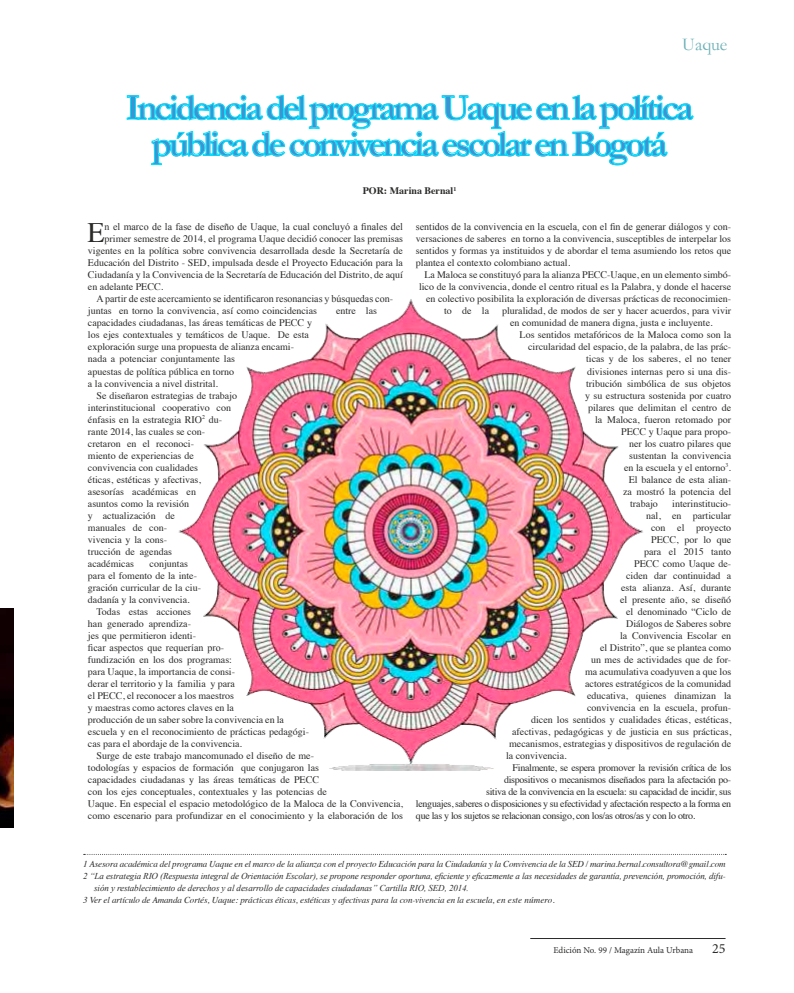
<style>
.page{position:relative;width:794px;height:993px;background:#fff}
.page>*{position:absolute;margin:0;border:0;box-sizing:border-box;transform-origin:0 0}
.t1{font:700 37px/36px "Garamond";letter-spacing:-.09em;color:#3d94d0;text-align:center}
.t2{font:28.1px "Times";color:#2b2b2a}
.t3{font:18px "Garamond";color:#6bb0b6}
.t4{font:14px "Minion Pro";color:#2b2b2a}
.t5{font:10px/12px "Times";color:#2b2b2a}
.t6{font:10px "Times";letter-spacing:-.03em;color:#2b2b2a}
.t7{font:10px "Times New Roman";color:#2b2b2a}
.t8{font:700 10px "Times";color:#2b2b2a}
.t9{font:italic 9px "Times";letter-spacing:-.01em;color:#2b2b2a}
.t10{font:italic 9px/12px "Times New Roman";letter-spacing:-.01em;color:#2b2b2a}
.t11{font:9px "Minion Pro";color:#2b2b2a}
.s1{font-family:"Times"}
</style>
<div class="page">
<hr style="left:530px;top:938px;width:195px;height:1px;background:#2b2b2a">
<img style="left:0;top:608px;width:14px;height:219px">
<svg style="left:127px;top:95px;width:566px;height:70px"></svg>
<img style="left:178px;top:299px;width:465px;height:471px">
<h3 class="t3" style="left:682px;top:34px;width:47px">Uaque</h3>
<h1 class="t1" style="left:126px;top:90px;width:569px">Incidencia del programa Uaque en la política pública de convivencia escolar en Bogotá</h1>
<p class="t8" style="left:363px;top:187px;width:95px">POR: Marina Bernal<sup>1</sup></p>
<h2 class="t2" style="left:87px;top:221px;width:19px">E</h2>
<p class="t7" style="left:105px;top:221px;width:300px">n el marco de la fase de diseño de Uaque, la cual concluyó a finales del</p>
<p class="t7" style="left:416px;top:221px;width:317px">sentidos de la convivencia en la escuela, con el fin de generar diálogos y con<span class="s1">-</span></p>
<p class="t5" style="left:416px;top:234px;width:317px;text-align:justify">versaciones de saberes en torno a la convivencia, susceptibles de interpelar los sentidos y formas ya instituidos y de abordar el tema asumiendo los retos que plantea el contexto colombiano actual.</p>
<p class="t5" style="left:424px;top:270px;width:308px">La Maloca se constituyó para la alianza PECC-Uaque, en un elemento simbó-</p>
<p class="t5" style="left:419px;top:282px;width:314px">lico de la convivencia, donde el centro ritual es la Palabra, y donde el hacerse</p>
<p class="t5" style="left:426px;top:294px;width:306px">en colectivo posibilita la exploración de diversas prácticas de reconocimien-</p>
<p class="t5" style="left:444px;top:306px;width:46px">to de la</p>
<p class="t5" style="left:510px;top:306px;width:223px;text-indent:-8px">pluralidad, de modos de ser y hacer acuerdos, para vivir en comunidad de manera digna, justa e incluyente.</p>
<p class="t5" style="left:519px;top:330px;width:213px">Los sentidos metafóricos de la Maloca como son la</p>
<p class="t5" style="left:528px;top:342px;width:205px">circularidad del espacio, de la palabra, de las prác-</p>
<p class="t5" style="left:586px;top:354px;width:147px">ticas y de los saberes, el no tener</p>
<p class="t5" style="left:587px;top:366px;width:145px">divisiones internas pero si una dis-</p>
<p class="t5" style="left:586px;top:378px;width:146px">tribución simbólica de sus objetos</p>
<p class="t5" style="left:585px;top:390px;width:148px">y su estructura sostenida por cuatro</p>
<p class="t5" style="left:588px;top:402px;width:144px">pilares que delimitan el centro de</p>
<p class="t5" style="left:595px;top:414px;width:137px">la Maloca, fueron retomado por</p>
<p class="t5" style="left:621px;top:426px;width:111px">PECC y Uaque para propo-</p>
<p class="t5" style="left:629px;top:438px;width:103px">ner los cuatro pilares que</p>
<p class="t5" style="left:629px;top:450px;width:103px">sustentan la convivencia</p>
<p class="t5" style="left:624px;top:462px;width:108px">en la escuela y el entorno<sup>3</sup>.</p>
<p class="t5" style="left:628px;top:474px;width:104px">El balance de esta alian-</p>
<p class="t5" style="left:623px;top:486px;width:110px">za mostró la potencia del</p>
<p class="t5" style="left:630px;top:498px;width:29px">trabajo</p>
<p class="t5" style="left:672px;top:498px;width:60px">interinstitucio-</p>
<p class="t5" style="left:646px;top:510px;width:86px">nal, en particular</p>
<p class="t5" style="left:651px;top:522px;width:82px">con el proyecto</p>
<p class="t5" style="left:651px;top:534px;width:82px">PECC, por lo que</p>
<p class="t5" style="left:644px;top:546px;width:88px">para el 2015 tanto</p>
<p class="t5" style="left:634px;top:558px;width:98px">PECC como Uaque de-</p>
<p class="t5" style="left:626px;top:570px;width:106px">ciden dar continuidad a</p>
<p class="t5" style="left:621px;top:582px;width:111px">esta alianza. Así, durante</p>
<p class="t5" style="left:620px;top:594px;width:112px">el presente año, se diseñó</p>
<p class="t5" style="left:626px;top:606px;width:107px">el denominado “Ciclo de</p>
<p class="t5" style="left:626px;top:618px;width:106px">Diálogos de Saberes sobre</p>
<p class="t5" style="left:620px;top:630px;width:112px">la Convivencia Escolar en</p>
<p class="t5" style="left:600px;top:642px;width:132px">el Distrito”, que se plantea como</p>
<p class="t5" style="left:591px;top:654px;width:141px">un mes de actividades que de for-</p>
<p class="t5" style="left:585px;top:666px;width:148px">ma acumulativa coadyuven a que los</p>
<p class="t5" style="left:585px;top:678px;width:148px">actores estratégicos de la comunidad</p>
<p class="t5" style="left:587px;top:690px;width:146px">educativa, quienes dinamizan la</p>
<p class="t5" style="left:587px;top:702px;width:145px">convivencia en la escuela, profun-</p>
<p class="t5" style="left:531px;top:714px;width:202px">dicen los sentidos y cualidades éticas, estéticas,</p>
<p class="t5" style="left:512px;top:726px;width:221px">afectivas, pedagógicas y de justicia en sus prácticas,</p>
<p class="t5" style="left:509px;top:738px;width:224px">mecanismos, estrategias y dispositivos de regulación de</p>
<p class="t5" style="left:506px;top:750px;width:62px">la convivencia.</p>
<p class="t6" style="left:512px;top:763px;width:220px">Finalmente, se espera promover la revisión crítica de los</p>
<p class="t6" style="left:504px;top:775px;width:229px">dispositivos o mecanismos diseñados para la afectación po-</p>
<p class="t6" style="left:486px;top:787px;width:247px">sitiva de la convivencia en la escuela: su capacidad de incidir, sus</p>
<p class="t6" style="left:416px;top:799px;width:317px">lenguajes, saberes o disposiciones y su efectividad y afectación respecto a la forma en</p>
<p class="t6" style="left:416px;top:811px;width:281px">que las y los sujetos se relacionan consigo, con los/as otros/as y con lo otro.</p>
<p class="t9" style="left:83px;top:859px;width:644px">1 Asesora académica del programa Uaque en el marco de la alianza con el proyecto Educación para la Ciudadanía y la Convivencia de la SED / marina.bernal.consultora@gmail.com</p>
<p class="t10" style="left:94px;top:869px;width:633px;text-indent:-11px">2 “La estrategia RIO (Respuesta integral de Orientación Escolar), se propone responder oportuna, eficiente y eficazmente a las necesidades de garantía, prevención, promoción, difu&shy;sión y restablecimiento de derechos y al desarrollo de capacidades ciudadanas” Cartilla RIO, SED, 2014.</p>
<p class="t9" style="left:83px;top:895px;width:473px">3 Ver el artículo de Amanda Cortés, Uaque: prácticas éticas, estéticas y afectivas para la con-vivencia en la escuela, en este número.</p>
<p class="t5" style="left:88px;top:234px;width:317px;text-align:justify;text-indent:17px">primer semestre de 2014, el programa Uaque decidió conocer las premisas vigentes en la política sobre convivencia desarrollada desde la Secretaría de Educación del Distrito - SED, impulsada desde el Proyecto Educación para la Ciudadanía y la Convivencia de la Secretaría de Educación del Distrito, de aquí en adelante PECC.</p>
<p class="t7" style="left:96px;top:293px;width:298px">A partir de este acercamiento se identificaron resonancias y búsquedas con<span class="s1">-</span></p>
<p class="t5" style="left:88px;top:306px;width:231px">juntas en torno la convivencia, así como coincidencias</p>
<p class="t5" style="left:336px;top:306px;width:42px">entre las</p>
<p class="t5" style="left:88px;top:318px;width:226px">capacidades ciudadanas, las áreas temáticas de PECC y</p>
<p class="t5" style="left:88px;top:330px;width:222px">los ejes contextuales y temáticos de Uaque. De esta</p>
<p class="t5" style="left:88px;top:342px;width:208px">exploración surge una propuesta de alianza encami-</p>
<p class="t5" style="left:88px;top:354px;width:148px">nada a potenciar conjuntamente las</p>
<p class="t5" style="left:88px;top:366px;width:147px">apuestas de política pública en torno</p>
<p class="t5" style="left:88px;top:378px;width:131px">a la convivencia a nivel distrital.</p>
<p class="t5" style="left:96px;top:390px;width:142px">Se diseñaron estrategias de trabajo</p>
<p class="t5" style="left:88px;top:402px;width:144px">interinstitucional cooperativo con</p>
<p class="t5" style="left:88px;top:414px;width:135px">énfasis en la estrategia RIO<sup>2</sup> du-</p>
<p class="t5" style="left:88px;top:426px;width:118px">rante 2014, las cuales se con-</p>
<p class="t5" style="left:88px;top:438px;width:107px">cretaron en el reconoci-</p>
<p class="t5" style="left:88px;top:450px;width:108px">miento de experiencias de</p>
<p class="t5" style="left:88px;top:462px;width:111px">convivencia con cualidades</p>
<p class="t5" style="left:88px;top:474px;width:114px">éticas, estéticas y afectivas,</p>
<p class="t5" style="left:88px;top:486px;width:110px">asesorías académicas en</p>
<p class="t5" style="left:88px;top:498px;width:103px">asuntos como la revisión</p>
<p class="t5" style="left:88px;top:510px;width:88px">y actualización de</p>
<p class="t5" style="left:88px;top:522px;width:81px">manuales de con-</p>
<p class="t5" style="left:88px;top:534px;width:81px">vivencia y la cons-</p>
<p class="t5" style="left:88px;top:546px;width:86px">trucción de agendas</p>
<p class="t5" style="left:88px;top:558px;width:48px">académicas</p>
<p class="t5" style="left:88px;top:558px;width:115px;text-indent:62px">conjuntas para el fomento de la inte&shy;gración curricular de la ciu&shy;dadanía y la convivencia.</p>
<p class="t5" style="left:88px;top:606px;width:109px;text-align:center">Todas estas acciones han generado aprendiza&shy;jes que permitieron identi-</p>
<p class="t7" style="left:88px;top:641px;width:137px">ficar aspectos que requerían pro<span class="s1">-</span></p>
<p class="t5" style="left:88px;top:654px;width:223px">fundización en los dos programas:<br>para Uaque, la importancia de consi-<br>derar el territorio y la familia y para<br>el PECC, el reconocer a los maestros<br>y maestras como actores claves en la<br>producción de un saber sobre la convivencia en la escuela y en el reconocimiento de prácticas pedagógi&shy;cas para el abordaje de la convivencia.</p>
<p class="t5" style="left:88px;top:750px;width:317px;text-indent:8px">Surge de este trabajo mancomunado el diseño de me-<br>todologías y espacios de formación que conjugaron las<br>capacidades ciudadanas y las áreas temáticas de PECC<br>con los ejes conceptuales, contextuales y las potencias de<br>Uaque. En especial el espacio metodológico de la Maloca de la Convivencia, como escenario para profundizar en el conocimiento y la elaboración de los</p>
<p class="t11" style="left:553px;top:943px;width:141px">Edición No. 99 / Magazín Aula Urbana</p>
<h3 class="t4" style="left:712px;top:938px;width:15px">25</h3>
</div>
